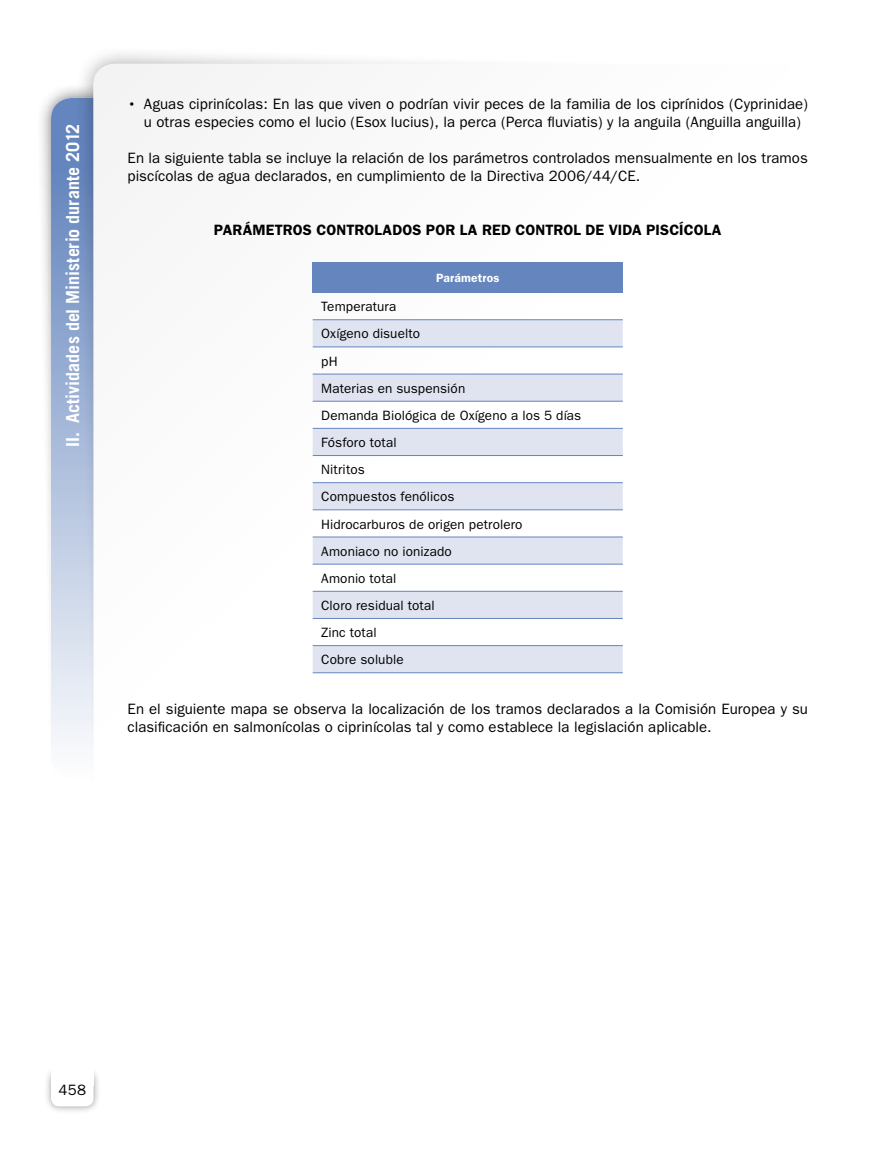
<style>
.page{position:relative;width:893px;height:1149px;background:#fff}
.page>*{position:absolute;margin:0;border:0;box-sizing:border-box;transform-origin:0 0}
.t1{font:700 18px "Trade Gothic";color:#fff}
.t2{font:15px/18px "Franklin Gothic";letter-spacing:.005em;color:#000}
.t3{font:600 15px "Franklin Gothic";letter-spacing:.005em;color:#000}
.t4{font:13.5px/27.2px "Franklin Gothic";letter-spacing:.01em;color:#000}
.t5{font:600 12px "Franklin Gothic";letter-spacing:.015em;color:#fff}
.s1{font-weight:500}
</style>
<div class="page">
<div style="left:36px;top:82px;width:116px;height:691px;background:#000;opacity:.6"></div>
<div style="left:51px;top:98px;width:85px;height:680px;background:linear-gradient(to bottom,#5579b8,#fbfcfd);border-radius:21px"></div>
<div style="left:74px;top:45px;width:669px;height:923px;background:#000;opacity:.4"></div>
<div style="left:94px;top:64px;width:714px;height:969px;background:#fff;border-radius:21px"></div>
<div style="left:43px;top:1064px;width:58px;height:49px;background:#000;opacity:.4"></div>
<div style="left:51px;top:1071px;width:43px;height:35px;background:#fff;border-radius:9px"></div>
<div style="left:51px;top:1063px;width:43px;height:21px;background:#fff"></div>
<div style="left:313px;top:262px;width:310px;height:31px;background:#6485be"></div>
<svg style="left:313px;top:320px;width:310px;height:352px;fill:#e0e4f0"></svg>
<hr style="left:313px;top:319px;width:310px;height:1px;background:#6485be">
<hr style="left:313px;top:346px;width:310px;height:1px;background:#6485be">
<hr style="left:313px;top:373px;width:310px;height:1px;background:#6485be">
<hr style="left:313px;top:401px;width:310px;height:1px;background:#6485be">
<hr style="left:313px;top:428px;width:310px;height:1px;background:#6485be">
<hr style="left:313px;top:455px;width:310px;height:1px;background:#6485be">
<hr style="left:313px;top:482px;width:310px;height:1px;background:#6485be">
<hr style="left:313px;top:509px;width:310px;height:1px;background:#6485be">
<hr style="left:313px;top:536px;width:310px;height:1px;background:#6485be">
<hr style="left:313px;top:563px;width:310px;height:1px;background:#6485be">
<hr style="left:313px;top:590px;width:310px;height:1px;background:#6485be">
<hr style="left:313px;top:618px;width:310px;height:1px;background:#6485be">
<hr style="left:313px;top:645px;width:310px;height:1px;background:#6485be">
<hr style="left:313px;top:672px;width:310px;height:1px;background:#6485be">
<p class="t1" style="left:62px;top:446px;width:324px;rotate:-90deg">II. Actividades del Ministerio durante 2012</p>
<p class="t2" style="left:144px;top:95px;width:666px;text-indent:-16px"><span class="s1">•</span> Aguas ciprinícolas: En las que viven o podrían vivir peces de la familia de los ciprínidos (Cyprinidae) u otras especies como el lucio (Esox lucius), la perca (Perca fluviatis) y la anguila (Anguilla anguilla)</p>
<p class="t2" style="left:128px;top:149px;width:682px">En la siguiente tabla se incluye la relación de los parámetros controlados mensualmente en los tramos piscícolas de agua declarados, en cumplimiento de la Directiva 2006/44/CE.</p>
<p class="t3" style="left:214px;top:221px;width:509px">PARÁMETROS CONTROLADOS POR LA RED CONTROL DE VIDA PISCÍCOLA</p>
<p class="t5" style="left:436px;top:271px;width:65px">Parámetros</p>
<p class="t4" style="left:321px;top:293px;width:262px">Temperatura<br>Oxígeno disuelto<br>pH<br>Materias en suspensión<br>Demanda Biológica de Oxígeno a los 5 días<br>Fósforo total<br>Nitritos<br>Compuestos fenólicos<br>Hidrocarburos de origen petrolero<br>Amoniaco no ionizado<br>Amonio total<br>Cloro residual total<br>Zinc total<br>Cobre soluble</p>
<p class="t2" style="left:128px;top:699px;width:682px">En el siguiente mapa se observa la localización de los tramos declarados a la Comisión Europea y su clasificación en salmonícolas o ciprinícolas tal y como establece la legislación aplicable.</p>
<p class="t2" style="left:59px;top:1080px;width:29px">458</p>
</div>
